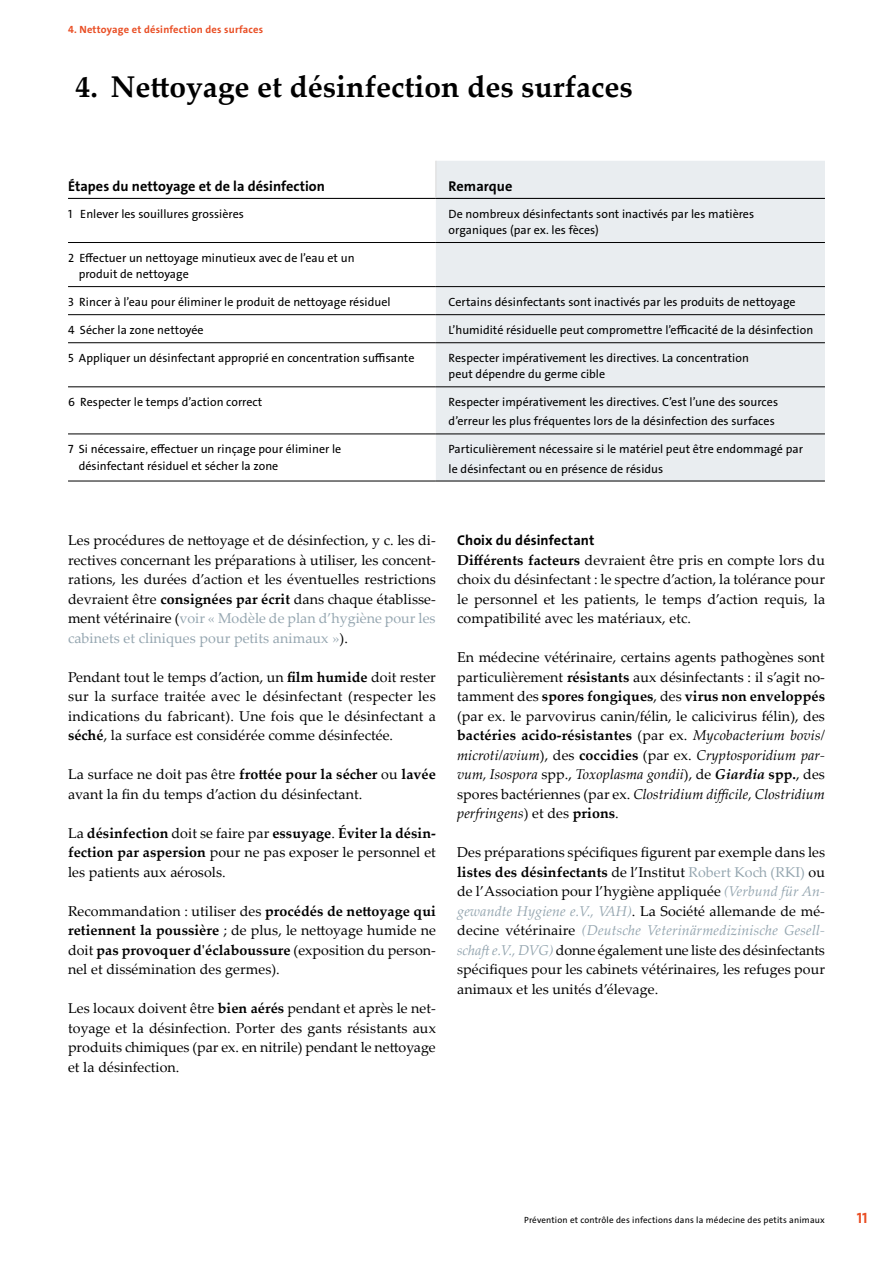
<style>
.page{position:relative;width:893px;height:1263px;background:#fff}
.page>*{position:absolute;margin:0;border:0;box-sizing:border-box;transform-origin:0 0}
.t1{font:700 30px "Palatino Linotype";color:#000}
.t2{font:15px "The Sans LP7 Bld";color:#e94e24}
.t3{font:14.25px/19.5px "Palatino Linotype";letter-spacing:.005em;color:#000;text-align:justify}
.t4{font:14.25px "The Sans LP7 Bld";letter-spacing:.005em;color:#000}
.t5{font:12px/16.5px "The Sans LP5 Plain";letter-spacing:.005em;color:#000}
.t6{font:10.5px "The Sans LP7 Bld";letter-spacing:.02em;color:#e94e24}
.t7{font:9px "The Sans LP5 Plain";letter-spacing:.02em;color:#000}
.s1{font-weight:700}
.s2{color:#95a6b0}
.s3{font-style:italic}
.s4{font-weight:700;font-style:italic}
.s5{font-style:italic;color:#95a6b0}
</style>
<div class="page">
<div style="left:436px;top:161px;width:389px;height:320px;background:#e9edf0"></div>
<hr style="left:68px;top:242px;width:368px;height:1px;background:#000">
<hr style="left:436px;top:242px;width:389px;height:1px;background:#000">
<hr style="left:68px;top:286px;width:368px;height:1px;background:#000">
<hr style="left:436px;top:286px;width:389px;height:1px;background:#000">
<hr style="left:68px;top:314px;width:368px;height:1px;background:#000">
<hr style="left:436px;top:314px;width:389px;height:1px;background:#000">
<hr style="left:68px;top:342px;width:368px;height:1px;background:#000">
<hr style="left:436px;top:342px;width:389px;height:1px;background:#000">
<hr style="left:68px;top:198px;width:368px;height:1px;background:#000">
<hr style="left:436px;top:198px;width:389px;height:1px;background:#000">
<hr style="left:436px;top:161px;width:1px;height:37px;background:#dadada">
<hr style="left:68px;top:387px;width:368px;height:1px;background:#000">
<hr style="left:436px;top:387px;width:389px;height:1px;background:#000">
<hr style="left:68px;top:434px;width:368px;height:1px;background:#000">
<hr style="left:436px;top:434px;width:389px;height:1px;background:#000">
<hr style="left:68px;top:481px;width:368px;height:1px;background:#000">
<hr style="left:436px;top:481px;width:389px;height:1px;background:#000">
<p class="t6" style="left:68px;top:23px;width:197px">4. Nettoyage et désinfection des surfaces</p>
<h1 class="t1" style="left:76px;top:65px;width:559px">4. Nettoyage et désinfection des surfaces</h1>
<p class="t4" style="left:68px;top:177px;width:258px">Étapes du nettoyage et de la désinfection</p>
<p class="t4" style="left:449px;top:177px;width:65px">Remarque</p>
<p class="t5" style="left:68px;top:205px;width:177px">1 Enlever les souillures grossières</p>
<p class="t5" style="left:449px;top:205px;width:307px">De nombreux désinfectants sont inactivés par les matières organiques (par ex. les fèces)</p>
<p class="t5" style="left:79px;top:249px;width:277px;text-indent:-11px">2 Effectuer un nettoyage minutieux avec de l’eau et un produit de nettoyage</p>
<p class="t5" style="left:68px;top:293px;width:324px">3 Rincer à l’eau pour éliminer le produit de nettoyage résiduel</p>
<p class="t5" style="left:449px;top:293px;width:349px">Certains désinfectants sont inactivés par les produits de nettoyage</p>
<p class="t5" style="left:68px;top:322px;width:137px">4 Sécher la zone nettoyée</p>
<p class="t5" style="left:449px;top:322px;width:366px">L’humidité résiduelle peut compromettre l’efficacité de la désinfection</p>
<p class="t5" style="left:68px;top:350px;width:348px">5 Appliquer un désinfectant approprié en concentration suffisante</p>
<p class="t5" style="left:449px;top:350px;width:302px">Respecter impérativement les directives. La concentration peut dépendre du germe cible</p>
<p class="t5" style="left:68px;top:394px;width:196px">6 Respecter le temps d’action correct</p>
<p class="t5" style="left:449px;top:392px;width:331px;line-height:19.5px">Respecter impérativement les directives. C’est l’une des sources d’erreur les plus fréquentes lors de la désinfection des surfaces</p>
<p class="t5" style="left:79px;top:441px;width:264px;text-indent:-11px">7 Si nécessaire, effectuer un rinçage pour éliminer le désinfectant résiduel et sécher la zone</p>
<p class="t5" style="left:449px;top:439px;width:356px;line-height:19.5px">Particulièrement nécessaire si le matériel peut être endommagé par le désinfectant ou en présence de résidus</p>
<p class="t3" style="left:68px;top:530px;width:369px">Les procédures de nettoyage et de désinfection, y c. les di&shy;rectives concernant les préparations à utiliser, les concent&shy;rations, les durées d’action et les éventuelles restrictions devraient être <span class="s1">consignées par écrit</span> dans chaque établisse&shy;ment vétérinaire (<span class="s2">voir « Modèle de plan d’hygiène pour les cabinets et cliniques pour petits animaux »</span>).</p>
<p class="t3" style="left:68px;top:666px;width:369px">Pendant tout le temps d’action, un <span class="s1">film humide</span> doit rester sur la surface traitée avec le désinfectant (respecter les indications du fabricant). Une fois que le désinfectant a <span class="s1">séché</span>, la surface est considérée comme désinfectée.</p>
<p class="t3" style="left:68px;top:764px;width:369px">La surface ne doit pas être <span class="s1">frottée pour la sécher</span> ou <span class="s1">lavée </span>avant la fin du temps d’action du désinfectant.</p>
<p class="t3" style="left:68px;top:822px;width:369px">La <span class="s1">désinfection</span> doit se faire par <span class="s1">essuyage</span>. <span class="s1">Éviter la désin&shy;fection par aspersion</span> pour ne pas exposer le personnel et les patients aux aérosols.</p>
<p class="t3" style="left:68px;top:900px;width:369px">Recommandation : utiliser des <span class="s1">procédés de nettoyage qui retiennent la poussière</span> ; de plus, le nettoyage humide ne doit <span class="s1">pas provoquer d'éclaboussure</span> (exposition du person&shy;nel et dissémination des germes).</p>
<p class="t3" style="left:68px;top:998px;width:369px">Les locaux doivent être <span class="s1">bien aérés</span> pendant et après le net&shy;toyage et la désinfection. Porter des gants résistants aux produits chimiques (par ex. en nitrile) pendant le nettoyage et la désinfection.</p>
<p class="t4" style="left:457px;top:531px;width:139px">Choix du désinfectant</p>
<p class="t3" style="left:457px;top:549px;width:369px"><span class="s1">Différents facteurs</span> devraient être pris en compte lors du choix du désinfectant : le spectre d’action, la tolérance pour le personnel et les patients, le temps d’action requis, la compatibilité avec les matériaux, etc.</p>
<p class="t3" style="left:457px;top:647px;width:369px">En médecine vétérinaire, certains agents pathogènes sont particulièrement <span class="s1">résistants</span> aux désinfectants : il s’agit no&shy;tamment des <span class="s1">spores fongiques</span>, des <span class="s1">virus non enveloppés </span>(par ex. le parvovirus canin/félin, le calicivirus félin), des <span class="s1">bactéries acido-résistantes</span> (par ex. <span class="s3">Mycobacterium bovis/ microti/avium</span>), des <span class="s1">coccidies</span> (par ex. <span class="s3">Cryptosporidium par&shy;vum, Isospora</span> spp., <span class="s3">Toxoplasma gondii</span>), de <span class="s4">Giardia</span> <span class="s1">spp.</span>, des spores bactériennes (par ex. <span class="s3">Clostridium difficile, Clostridium perfringens</span>) et des <span class="s1">prions</span>.</p>
<p class="t3" style="left:457px;top:842px;width:369px">Des préparations spécifiques figurent par exemple dans les <span class="s1">listes des désinfectants</span> de l’Institut <span class="s2">Robert Koch (RKI)</span> ou de l’Association pour l’hygiène appliquée <span class="s5">(Verbund für An&shy;gewandte Hygiene e.V., VAH)</span>. La Société allemande de mé&shy;decine vétérinaire <span class="s5">(Deutsche Veterinärmedizinische Gesell&shy;schaft e.V., DVG)</span> donne également une liste des désinfectants spécifiques pour les cabinets vétérinaires, les refuges pour animaux et les unités d’élevage.</p>
<p class="t7" style="left:524px;top:1214px;width:302px">Prévention et contrôle des infections dans la médecine des petits animaux</p>
<p class="t2" style="left:857px;top:1208px;width:12px">11</p>
</div>
